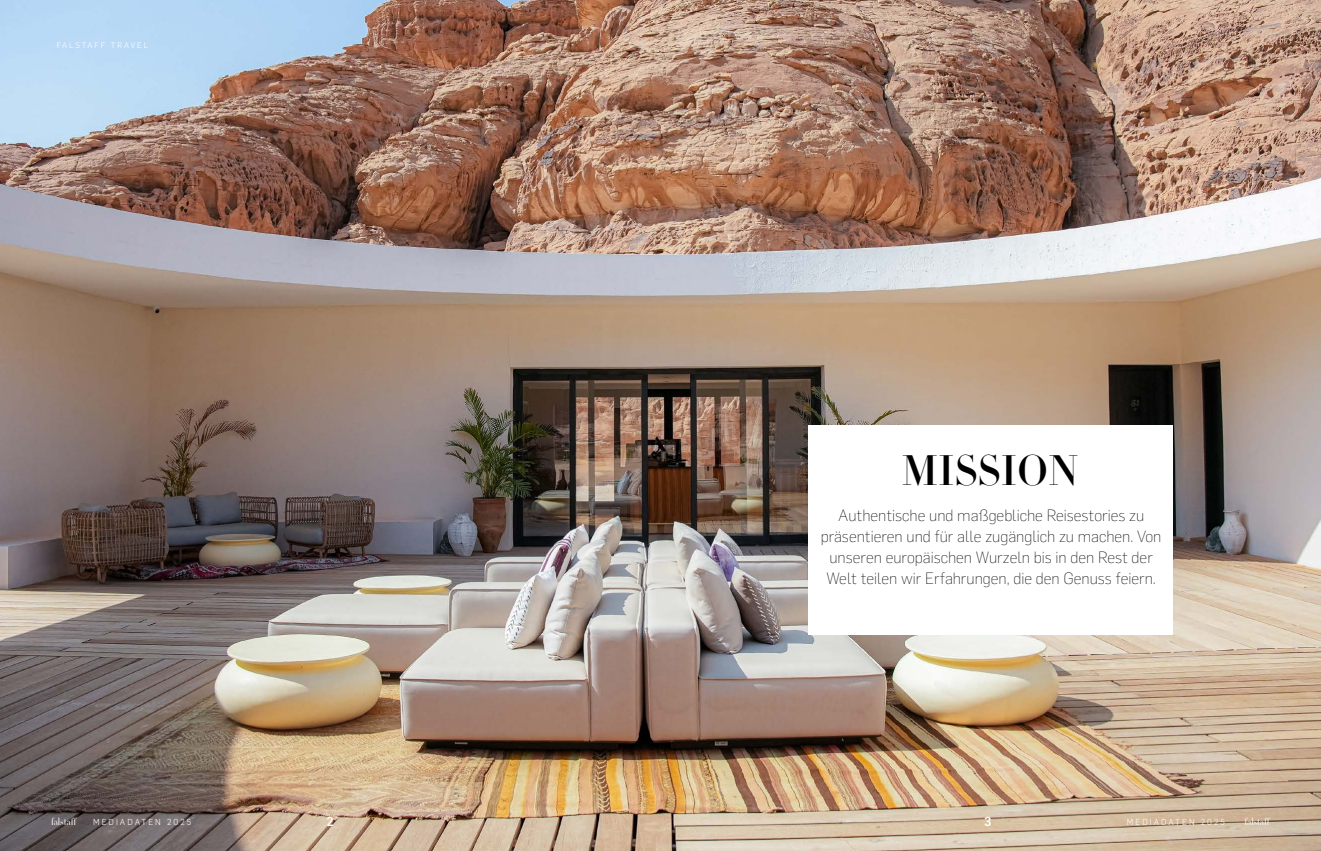
<style>
.page{position:relative;width:1321px;height:851px;background:#fff}
.page>*{position:absolute;margin:0;border:0;box-sizing:border-box;transform-origin:0 0}
.t1{font:500 42px "HTF Didot M24";color:#000}
.t2{font:200 16px/21px "Flama";color:#000;text-align:center}
.t3{font:500 12.8px "Flama";color:#fff}
.t4{font:300 10px "HTF Didot L96";color:#fff}
.t5{font:300 8.5px "Flama";letter-spacing:.25em;color:#fff}
.t6{font:300 8px "Flama";letter-spacing:.25em;color:#fff}
</style>
<div class="page">
<img style="left:0;top:0;width:1321px;height:850px">
<div style="left:808px;top:425px;width:365px;height:209px;background:#fff"></div>
<p class="t6" style="left:57px;top:40px;width:93px">FALSTAFF TRAVEL</p>
<h1 class="t1" style="left:901px;top:440px;width:179px">MISSION</h1>
<p class="t2" style="left:821px;top:504px;width:342px">Authentische und maßgebliche Reisestories zu präsentieren und für alle zugänglich zu machen. Von unseren europäischen Wurzeln bis in den Rest der Welt teilen wir Erfahrungen, die den Genuss feiern.</p>
<p class="t4" style="left:51px;top:814px;width:27px">falstaff</p>
<p class="t5" style="left:93px;top:816px;width:100px">MEDIADATEN 2025</p>
<p class="t3" style="left:327px;top:812px;width:9px">2</p>
<p class="t3" style="left:984px;top:812px;width:9px">3</p>
<p class="t5" style="left:1127px;top:816px;width:99px">MEDIADATEN 2025</p>
<p class="t4" style="left:1244px;top:814px;width:27px">falstaff</p>
</div>
